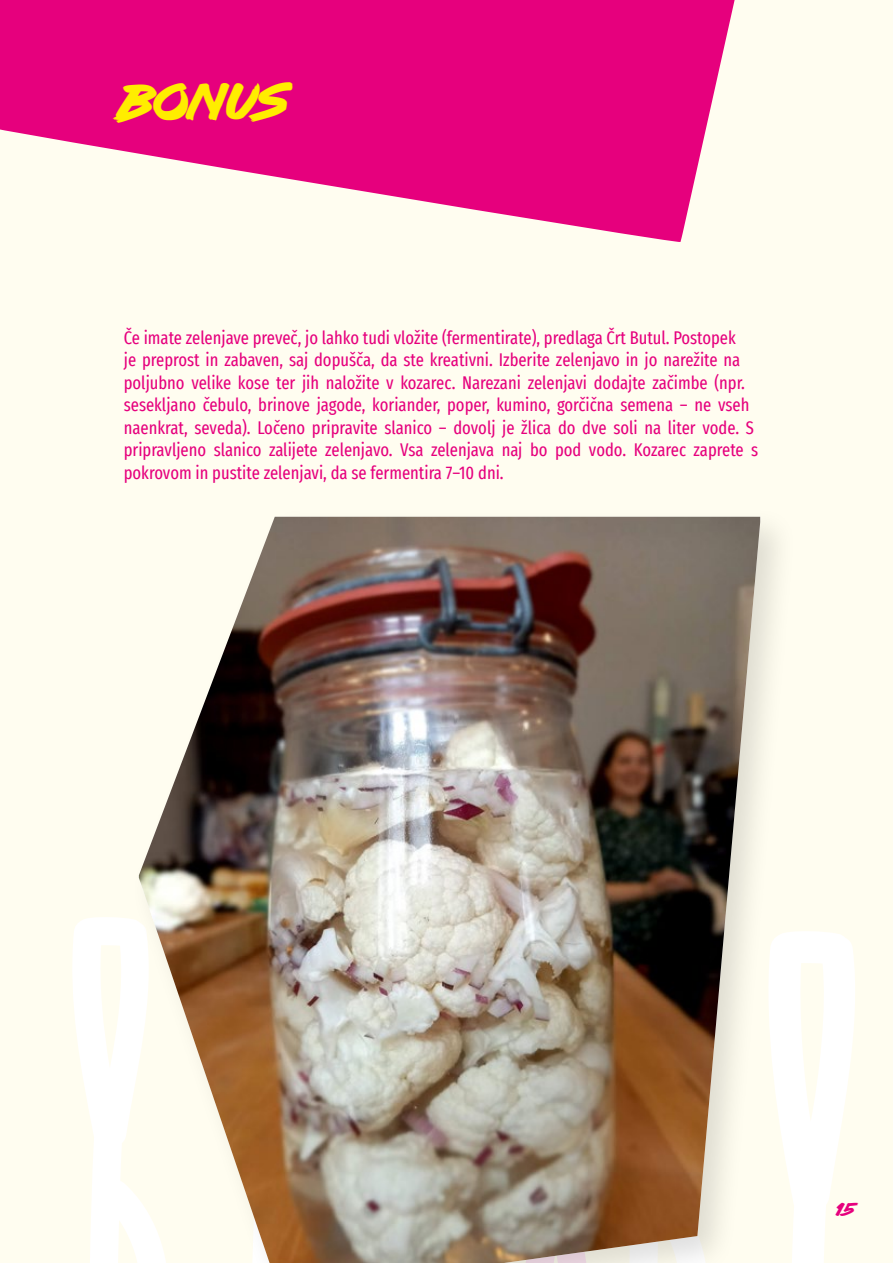
<style>
.page{position:relative;width:893px;height:1263px;background:#fffdf0}
.page>*{position:absolute;margin:0;border:0;box-sizing:border-box;transform-origin:0 0}
.t1{font:45px "lazer 84";letter-spacing:.055em;color:#ffed00}
.t2{font:extra-condensed 18px/22.5px "Fira Sans";color:#e6007d}
.t3{font:18px "lazer 84";color:#e6007d}
</style>
<div class="page">
<svg style="left:0;top:0;width:735px;height:242px;fill:#e6007d"></svg>
<svg style="left:799px;top:931px;width:56px;height:332px"></svg>
<svg style="left:72px;top:917px;width:57px;height:346px"></svg>
<div style="left:129px;top:505px;width:670px;height:758px;background:#000;opacity:.13"></div>
<img style="left:139px;top:517px;width:621px;height:746px">
<h1 class="t1" style="left:124px;top:75px;width:164px">BONUS</h1>
<p class="t2" style="left:124px;top:326px;width:636px">Če imate zelenjave preveč, jo lahko tudi vložite (fermentirate), predlaga Črt Butul. Postopek<br>je preprost in zabaven, saj dopušča, da ste kreativni. Izberite zelenjavo in jo narežite na poljubno velike kose ter jih naložite v kozarec. Narezani zelenjavi dodajte začimbe (npr. sesekljano čebulo, brinove jagode, koriander, poper, kumino, gorčična semena – ne vseh naenkrat, seveda). Ločeno pripravite slanico – dovolj je žlica do dve soli na liter vode. S pripravljeno slanico zalijete zelenjavo. Vsa zelenjava naj bo pod vodo. Kozarec zaprete s pokrovom in pustite zelenjavi, da se fermentira 7–10 dni.</p>
<p class="t3" style="left:836px;top:1200px;width:29px">15</p>
</div>
